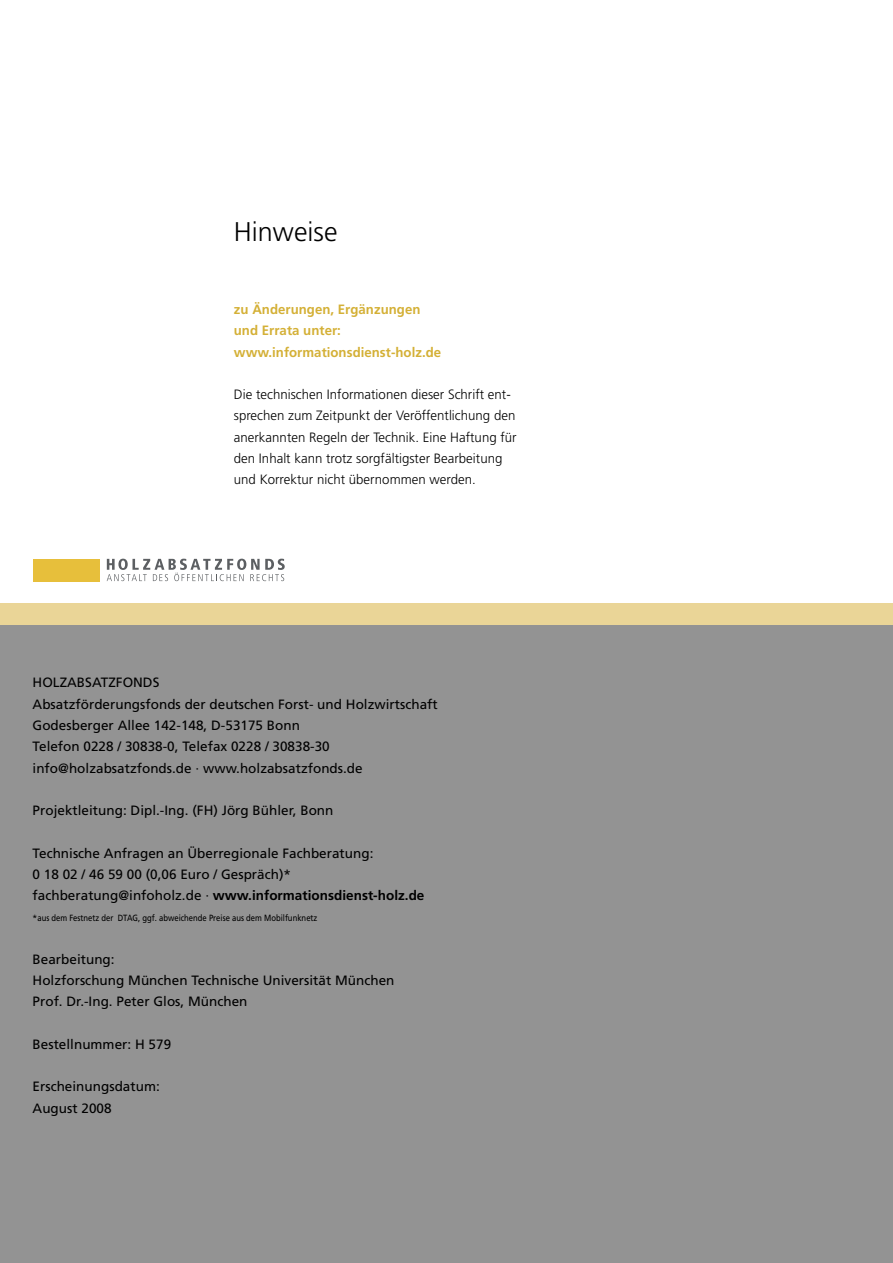
<style>
.page{position:relative;width:893px;height:1263px;background:#fff}
.page>*{position:absolute;margin:0;border:0;box-sizing:border-box;transform-origin:0 0}
.t1{font:300 27px "Frutiger";color:#000}
.t2{font:13.5px "Frutiger";color:#000}
.t3{font:300 13.5px/21.3px "Frutiger";color:#000}
.t4{font:700 13.5px "Frutiger";color:#d4b036}
.t5{font:700 13.5px "Frutiger";color:#000}
.t6{font:9px "Frutiger";color:#000;scale:.96 1}
.s1{font-weight:400}
</style>
<div class="page">
<div style="left:33px;top:559px;width:66px;height:22px;background:#e7bf3b"></div>
<svg style="left:107px;top:559px;width:178px;height:22px"></svg>
<div style="left:0;top:619px;width:893px;height:644px;background:#939393"></div>
<div style="left:0;top:604px;width:893px;height:21px;background:#ead597"></div>
<p class="t1" style="left:234px;top:217px;width:105px">Hinweise</p>
<p class="t4" style="left:234px;top:302px;width:188px">zu Änderungen, Ergänzungen</p>
<p class="t4" style="left:234px;top:323px;width:109px">und Errata unter:</p>
<p class="t4" style="left:234px;top:344px;width:209px">www.informationsdienst-holz.de</p>
<p class="t3" style="left:234px;top:384px;width:284px">Die technischen Informationen dieser Schrift ent&shy;sprechen zum Zeitpunkt der Veröffentlichung den anerkannten Regeln der Technik. Eine Haftung für den Inhalt kann trotz sorgfältigster Bearbeitung und Korrektur nicht übernommen werden.</p>
<p class="t2" style="left:33px;top:675px;width:128px">HOLZABSATZFONDS</p>
<p class="t2" style="left:33px;top:696px;width:407px">Absatzförderungsfonds der deutschen Forst- und Holzwirtschaft</p>
<p class="t2" style="left:33px;top:717px;width:269px">Godesberger Allee 142-148, D-53175 Bonn</p>
<p class="t2" style="left:33px;top:739px;width:299px">Telefon 0228 / 30838-0, Telefax 0228 / 30838-30</p>
<p class="t2" style="left:33px;top:760px;width:332px">info@holzabsatzfonds.de · www.holzabsatzfonds.de</p>
<p class="t2" style="left:33px;top:802px;width:302px">Projektleitung: Dipl.-Ing. (FH) Jörg Bühler, Bonn</p>
<p class="t2" style="left:33px;top:845px;width:342px">Technische Anfragen an Überregionale Fachberatung:</p>
<p class="t2" style="left:33px;top:866px;width:260px">0 18 02 / 46 59 00 (0,06 Euro / Gespräch)*</p>
<p class="t5" style="left:33px;top:887px;width:393px"><span class="s1">fachberatung@infoholz.de ·</span> www.informationsdienst-holz.de</p>
<p class="t6" style="left:33px;top:913px;width:298px">*aus dem Festnetz der DTAG, ggf. abweichende Preise aus dem Mobilfunknetz</p>
<p class="t2" style="left:33px;top:951px;width:84px">Bearbeitung:</p>
<p class="t2" style="left:33px;top:972px;width:363px">Holzforschung München Technische Universität München</p>
<p class="t2" style="left:33px;top:994px;width:216px">Prof. Dr.-Ing. Peter Glos, München</p>
<p class="t2" style="left:33px;top:1036px;width:140px">Bestellnummer: H 579</p>
<p class="t2" style="left:33px;top:1079px;width:129px">Erscheinungsdatum:</p>
<p class="t2" style="left:33px;top:1100px;width:81px">August 2008</p>
</div>
